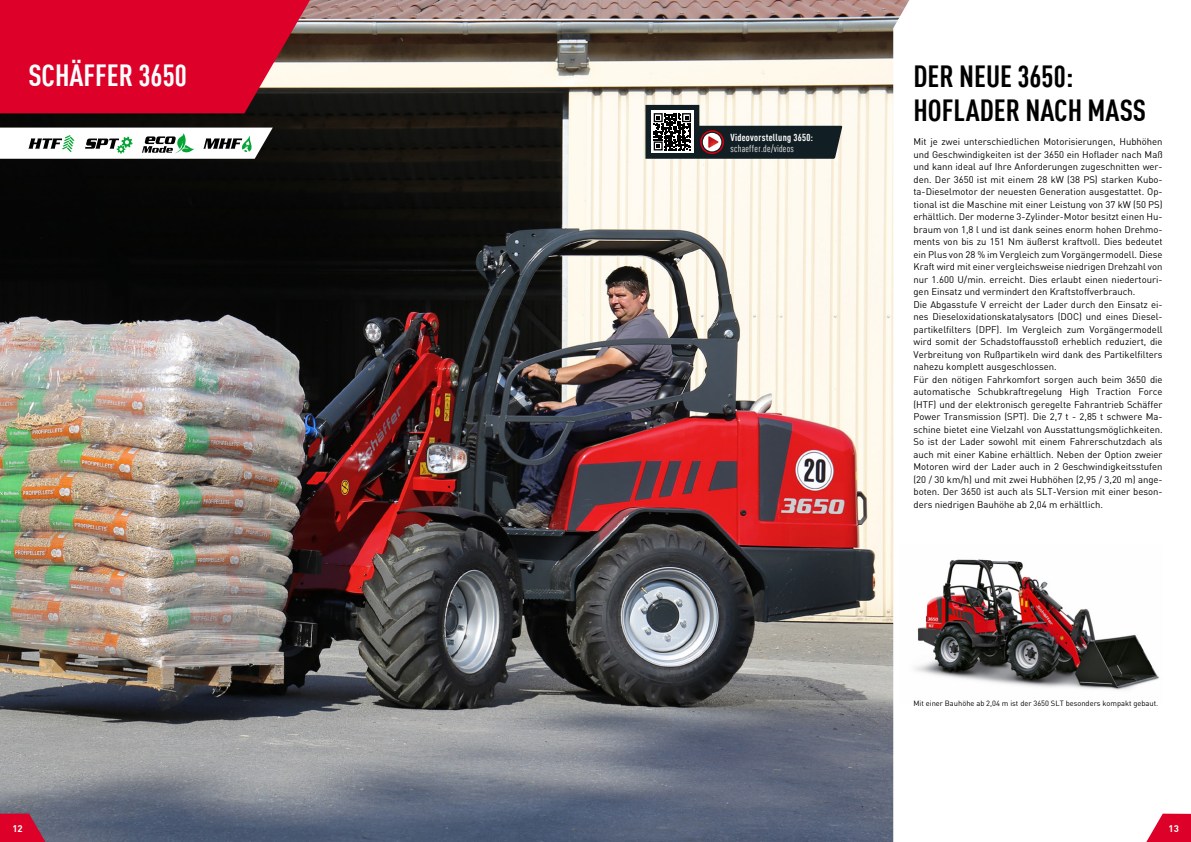
<style>
.page{position:relative;width:1191px;height:842px;background:#fff}
.page>*{position:absolute;margin:0;border:0;box-sizing:border-box;transform-origin:0 0}
.t1{font:700 condensed 30px/34.5px "DIN Offc Pro";color:#000}
.t2{font:700 condensed 30px "DIN Offc Pro";color:#fff}
.t3{font:700 condensed 10px "DIN Offc Pro";letter-spacing:.025em;color:#fff}
.t4{font:condensed 10px "DIN Offc Pro";letter-spacing:.025em;color:#fff}
.t5{font:9.5px/12.5px "DIN Offc Pro";color:#000}
.t6{font:700 9.5px "DIN Offc Pro";color:#fff}
.t7{font:7.5px "DIN Offc Pro";color:#000}
</style>
<div class="page">
<img style="left:0;top:0;width:893px;height:842px">
<svg style="left:1146px;top:814px;width:45px;height:28px"></svg>
<svg style="left:0;top:814px;width:45px;height:28px"></svg>
<svg style="left:0;top:0;width:310px;height:113px;background:#d10b2f"></svg>
<img style="left:914px;top:559px;width:245px;height:131px">
<svg style="left:0;top:128px;width:273px;height:31px"></svg>
<svg style="left:633px;top:105px;width:214px;height:54px"></svg>
<h1 class="t2" style="left:28px;top:53px;width:160px">SCHÄFFER 3650</h1>
<h1 class="t1" style="left:913px;top:57px;width:234px">DER NEUE 3650:<br>HOFLADER NACH MASS</h1>
<p class="t5" style="left:913px;top:135px;width:251px">Mit je zwei unterschiedlichen Motorisierungen, Hubhöhen und Geschwindigkeiten ist der 3650 ein Hoflader nach Maß und kann ideal auf Ihre Anforderungen zugeschnitten wer&shy;den. Der 3650 ist mit einem 28 kW (38 PS) starken Kubo&shy;ta-Dieselmotor der neuesten Generation ausgestattet. Op&shy;tional ist die Maschine mit einer Leistung von 37 kW (50 PS) erhältlich. Der moderne 3-Zylinder-Motor besitzt einen Hu&shy;braum von 1,8 l und ist dank seines enorm hohen Drehmo&shy;ments von bis zu 151 Nm äußerst kraftvoll. Dies bedeutet ein Plus von 28 % im Vergleich zum Vorgängermodell. Diese Kraft wird mit einer vergleichsweise niedrigen Drehzahl von nur 1.600 U/min. erreicht. Dies erlaubt einen niedertouri&shy;gen Einsatz und vermindert den Kraftstoffverbrauch.<br>Die Abgasstufe V erreicht der Lader durch den Einsatz ei&shy;nes Dieseloxidationskatalysators (DOC) und eines Diesel&shy;partikelfilters (DPF). Im Vergleich zum Vorgängermodell wird somit der Schadstoffausstoß erheblich reduziert, die Verbreitung von Rußpartikeln wird dank des Partikelfilters nahezu komplett ausgeschlossen.<br>Für den nötigen Fahrkomfort sorgen auch beim 3650 die automatische Schubkraftregelung High Traction Force (HTF) und der elektronisch geregelte Fahrantrieb Schäffer Power Transmission (SPT). Die 2,7 t - 2,85 t schwere Ma&shy;schine bietet eine Vielzahl von Ausstattungsmöglichkeiten.<br>So ist der Lader sowohl mit einem Fahrerschutzdach als auch mit einer Kabine erhältlich. Neben der Option zweier Motoren wird der Lader auch in 2 Geschwindigkeitsstufen (20 / 30 km/h) und mit zwei Hubhöhen (2,95 / 3,20 m) ange&shy;boten. Der 3650 ist auch als SLT-Version mit einer beson&shy;ders niedrigen Bauhöhe ab 2,04 m erhältlich.</p>
<p class="t3" style="left:730px;top:130px;width:84px">Videovorstellung 3650:</p>
<p class="t4" style="left:730px;top:141px;width:65px">schaeffer.de/videos</p>
<p class="t7" style="left:913px;top:697px;width:246px">Mit einer Bauhöhe ab 2,04 m ist der 3650 SLT besonders kompakt gebaut.</p>
<p class="t6" style="left:12px;top:821px;width:12px">12</p>
<p class="t6" style="left:1168px;top:821px;width:12px">13</p>
</div>
